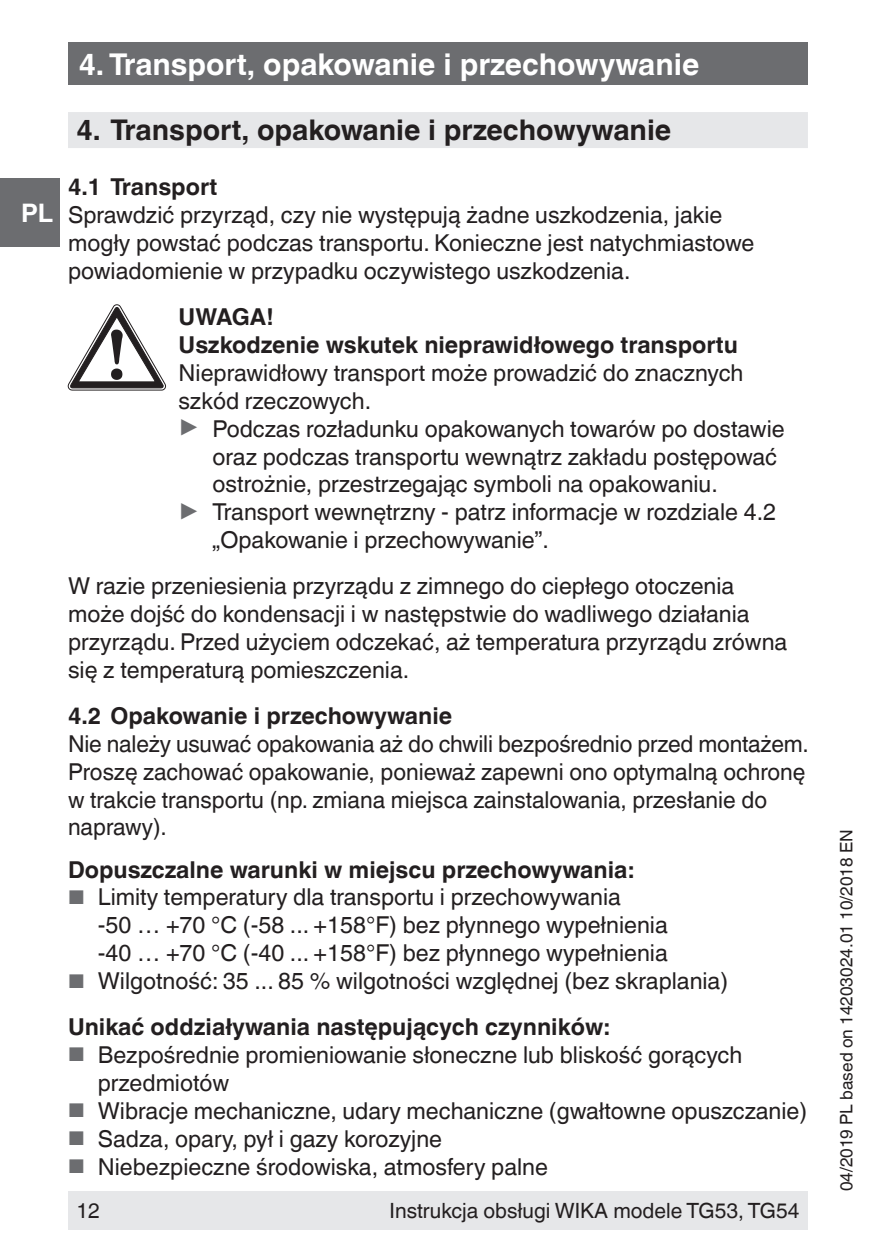
<style>
.page{position:relative;width:893px;height:1259px;background:#fff}
.page>*{position:absolute;margin:0;border:0;box-sizing:border-box;transform-origin:0 0}
.t1{font:700 30px "Helvetica World";color:#fff}
.t2{font:700 28.5px "Helvetica World";color:#231f20}
.t3{font:700 25.5px "Helvetica World";color:#fff}
.t4{font:23.4px/27.9px "Helvetica World";color:#231f20}
.t5{font:700 23.4px/27.9px "Helvetica World";color:#231f20}
.t6{font:21px "Helvetica World";color:#231f20}
.t7{font:17.4px "Helvetica World";color:#231f20}
.s1{font-size:26.7px;color:#6c6d70}
.s2{font-size:19.8px;color:#6c6d70}
.s3{font-weight:700}
</style>
<div class="page">
<div style="left:68px;top:1191px;width:740px;height:38px;background:#e6e7e9"></div>
<div style="left:68px;top:43px;width:740px;height:42px;background:#6c6d70"></div>
<div style="left:0;top:179px;width:60px;height:68px;background:#6c6d70"></div>
<div style="left:68px;top:112px;width:740px;height:36px;background:#e6e7e9"></div>
<svg style="left:68px;top:304px;width:98px;height:86px"></svg>
<p class="t3" style="left:21px;top:198px;width:34px">PL</p>
<p class="t1" style="left:79px;top:47px;width:622px">4. Transport, opakowanie i przechowywanie</p>
<p class="t2" style="left:77px;top:113px;width:596px">4. Transport, opakowanie i przechowywanie</p>
<p class="t5" style="left:68px;top:173px;width:151px">4.1 Transport</p>
<p class="t4" style="left:68px;top:201px;width:688px">Sprawdzić przyrząd, czy nie występują żadne uszkodzenia, jakie mogły powstać podczas transportu. Konieczne jest natychmiastowe powiadomienie w przypadku oczywistego uszkodzenia.</p>
<p class="t5" style="left:179px;top:303px;width:561px">UWAGA!<br>Uszkodzenie wskutek nieprawidłowego transportu</p>
<p class="t4" style="left:179px;top:359px;width:566px">Nieprawidłowy transport może prowadzić do znacznych</p>
<p class="t4" style="left:179px;top:387px;width:194px">szkód rzeczowych.</p>
<p class="t4" style="left:179px;top:414px;width:608px"><span class="s1">▶</span> Podczas rozładunku opakowanych towarów po dostawie</p>
<p class="t4" style="left:213px;top:442px;width:566px">oraz podczas transportu wewnątrz zakładu postępować</p>
<p class="t4" style="left:213px;top:470px;width:507px">ostrożnie, przestrzegając symboli na opakowaniu.</p>
<p class="t4" style="left:179px;top:498px;width:599px"><span class="s1">▶</span> Transport wewnętrzny - patrz informacje w rozdziale 4.2</p>
<p class="t4" style="left:213px;top:526px;width:338px">„Opakowanie i przechowywanie”.</p>
<p class="t4" style="left:68px;top:572px;width:721px">W razie przeniesienia przyrządu z zimnego do ciepłego otoczenia może dojść do kondensacji i w następstwie do wadliwego działania przyrządu. Przed użyciem odczekać, aż temperatura przyrządu zrówna się z temperaturą pomieszczenia.</p>
<p class="t5" style="left:68px;top:702px;width:386px">4.2 Opakowanie i przechowywanie</p>
<p class="t4" style="left:68px;top:729px;width:742px">Nie należy usuwać opakowania aż do chwili bezpośrednio przed montażem.<br>Proszę zachować opakowanie, ponieważ zapewni ono optymalną ochronę w trakcie transportu (np. zmiana miejsca zainstalowania, przesłanie do naprawy).</p>
<p class="t5" style="left:68px;top:855px;width:567px">Dopuszczalne warunki w miejscu przechowywania:</p>
<p class="t4" style="left:98px;top:883px;width:571px;text-indent:-30px"><span class="s2">■</span> Limity temperatury dla transportu i przechowywania<br>-50 … +70 °C (-58 ... +158°F) bez płynnego wypełnienia -40 … +70 °C (-40 ... +158°F) bez płynnego wypełnienia</p>
<p class="t4" style="left:68px;top:958px;width:662px;line-height:45.9px"><span class="s2">■</span> Wilgotność: 35 ... 85 % wilgotności względnej (bez skraplania)<br><span class="s3">Unikać oddziaływania następujących czynników:</span></p>
<p class="t4" style="left:98px;top:1041px;width:646px;text-indent:-30px"><span class="s2">■</span> Bezpośrednie promieniowanie słoneczne lub bliskość gorących przedmiotów</p>
<p class="t4" style="left:68px;top:1096px;width:741px"><span class="s2">■</span> Wibracje mechaniczne, udary mechaniczne (gwałtowne opuszczanie)</p>
<p class="t4" style="left:68px;top:1124px;width:376px"><span class="s2">■</span> Sadza, opary, pył i gazy korozyjne</p>
<p class="t4" style="left:68px;top:1152px;width:481px"><span class="s2">■</span> Niebezpieczne środowiska, atmosfery palne</p>
<p class="t6" style="left:77px;top:1198px;width:25px">12</p>
<p class="t6" style="left:390px;top:1198px;width:411px">Instrukcja obsługi WIKA modele TG53, TG54</p>
<p class="t7" style="left:836px;top:1191px;width:363px;rotate:-90deg">04/2019 PL based on 14203024.01 10/2018 EN</p>
</div>
